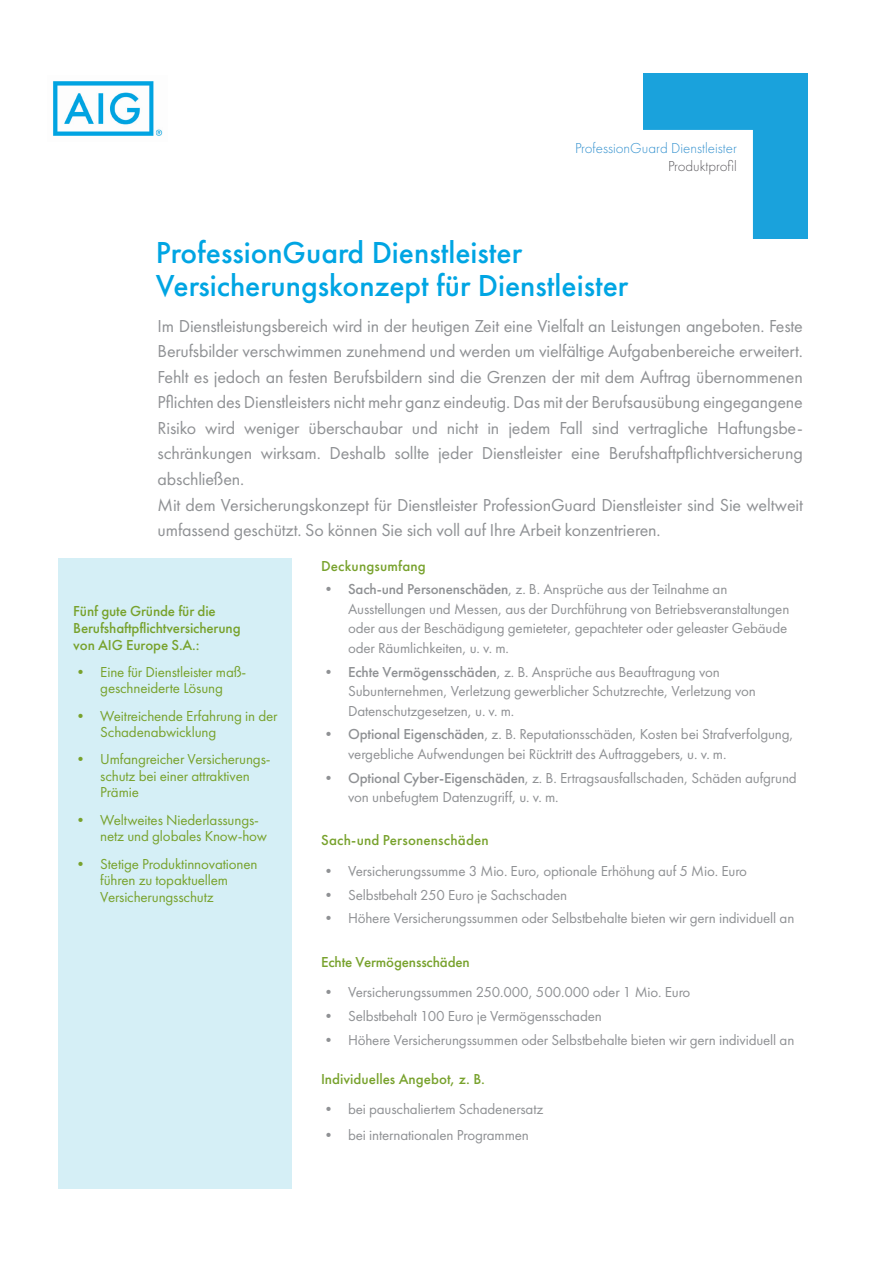
<style>
.page{position:relative;width:893px;height:1263px;background:#fff}
.page>*{position:absolute;margin:0;border:0;box-sizing:border-box;transform-origin:0 0}
.t1{font:500 31.5px/33px "Futura PT";color:#00a5e3}
.t2{font:18px/25.5px "Futura PT";letter-spacing:-.01em;color:#8f9194}
.t3{font:15px/19.5px "Futura PT";letter-spacing:-.01em;color:#8f9194}
.t4{font:15px/16.5px "Futura PT";letter-spacing:-.01em;color:#78a22d}
.t5{font:500 15px/16.5px "Futura PT";letter-spacing:-.01em;color:#78a22d}
.t6{font:500 15px "Futura PT";letter-spacing:.01em;color:#78a22d}
.t7{font:300 15px "Futura PT";color:#3592cf}
.t8{font:300 15px "Futura PT";color:#5e5c60}
.s1{font-weight:500}
</style>
<div class="page">
<img style="left:53px;top:81px;width:110px;height:55px">
<img style="left:644px;top:73px;width:164px;height:166px">
<div style="left:59px;top:558px;width:233px;height:630px;background:#d5eff6"></div>
<p class="t7" style="left:575px;top:139px;width:163px">ProfessionGuard Dienstleister</p>
<p class="t8" style="left:668px;top:157px;width:70px">Produktprofil</p>
<h1 class="t1" style="left:156px;top:236px;width:474px">ProfessionGuard Dienstleister<br>Versicherungskonzept für Dienstleister</h1>
<p class="t2" style="left:158px;top:313px;width:647px">Im Dienstleistungsbereich wird in der heutigen Zeit eine Vielfalt an Leistungen angeboten. Feste Berufsbilder verschwimmen zunehmend und werden um vielfältige Aufgabenbereiche erweitert.<br>Fehlt es jedoch an festen Berufsbildern sind die Grenzen der mit dem Auftrag übernommenen Pflichten des Dienstleisters nicht mehr ganz eindeutig. Das mit der Berufsausübung eingegangene Risiko wird weniger überschaubar und nicht in jedem Fall sind vertragliche Haftungsbe&shy;schränkungen wirksam. Deshalb sollte jeder Dienstleister eine Berufshaftpflichtversicherung abschließen.<br>Mit dem Versicherungskonzept für Dienstleister ProfessionGuard Dienstleister sind Sie weltweit umfassend geschützt. So können Sie sich voll auf Ihre Arbeit konzentrieren.</p>
<p class="t6" style="left:321px;top:557px;width:106px">Deckungsumfang</p>
<p class="t3" style="left:348px;top:579px;width:443px;text-indent:-27px"><span class="s1">• Sach-und Personenschäden</span>, z. B. Ansprüche aus der Teilnahme an Ausstellungen und Messen, aus der Durchführung von Betriebsveranstaltungen oder aus der Beschädigung gemieteter, gepachteter oder geleaster Gebäude oder Räumlichkeiten, u. v. m.</p>
<p class="t3" style="left:348px;top:662px;width:409px;text-indent:-27px"><span class="s1">• Echte Vermögensschäden</span>, z. B. Ansprüche aus Beauftragung von<br>Subunternehmen, Verletzung gewerblicher Schutzrechte, Verletzung von<br>Datenschutzgesetzen, u. v. m.</p>
<p class="t3" style="left:348px;top:724px;width:447px;text-indent:-27px"><span class="s1">• Optional Eigenschäden</span>, z. B. Reputationsschäden, Kosten bei Strafverfolgung, vergebliche Aufwendungen bei Rücktritt des Auftraggebers, u. v. m.</p>
<p class="t3" style="left:348px;top:768px;width:450px;text-indent:-27px"><span class="s1">• Optional Cyber-Eigenschäden</span>, z. B. Ertragsausfallschaden, Schäden aufgrund von unbefugtem Datenzugriff, u. v. m.</p>
<p class="t6" style="left:321px;top:831px;width:169px">Sach-und Personenschäden</p>
<p class="t3" style="left:321px;top:861px;width:428px">• Versicherungssumme 3 Mio. Euro, optionale Erhöhung auf 5 Mio. Euro</p>
<p class="t3" style="left:321px;top:885px;width:248px">• Selbstbehalt 250 Euro je Sachschaden</p>
<p class="t3" style="left:321px;top:908px;width:475px">• Höhere Versicherungssummen oder Selbstbehalte bieten wir gern individuell an</p>
<p class="t5" style="left:321px;top:953px;width:150px">Echte Vermögensschäden</p>
<p class="t3" style="left:321px;top:982px;width:371px">• Versicherungssummen 250.000, 500.000 oder 1 Mio. Euro</p>
<p class="t3" style="left:321px;top:1006px;width:282px">• Selbstbehalt 100 Euro je Vermögensschaden</p>
<p class="t3" style="left:321px;top:1030px;width:475px">• Höhere Versicherungssummen oder Selbstbehalte bieten wir gern individuell an</p>
<p class="t5" style="left:321px;top:1070px;width:166px">Individuelles Angebot, z. B.</p>
<p class="t3" style="left:321px;top:1099px;width:224px">• bei pauschaliertem Schadenersatz</p>
<p class="t3" style="left:321px;top:1125px;width:209px">• bei internationalen Programmen</p>
<p class="t5" style="left:73px;top:603px;width:169px">Fünf gute Gründe für die<br>Berufshaftpflichtversicherung von AIG Europe S.A.:</p>
<p class="t4" style="left:73px;top:663px;width:175px;text-align:center">• Eine für Dienstleister maß&shy;geschneiderte Lösung</p>
<p class="t4" style="left:100px;top:707px;width:179px;text-indent:-27px">• Weitreichende Erfahrung in der<br>Schadenabwicklung</p>
<p class="t4" style="left:100px;top:751px;width:172px;text-indent:-27px">• Umfangreicher Versicherungs&shy;schutz bei einer attraktiven<br>Prämie</p>
<p class="t4" style="left:100px;top:811px;width:168px;text-indent:-27px">• Weltweites Niederlassungs&shy;netz und globales Know-how</p>
<p class="t4" style="left:100px;top:855px;width:159px;text-indent:-27px">• Stetige Produktinnovationen führen zu topaktuellem<br>Versicherungsschutz</p>
</div>
